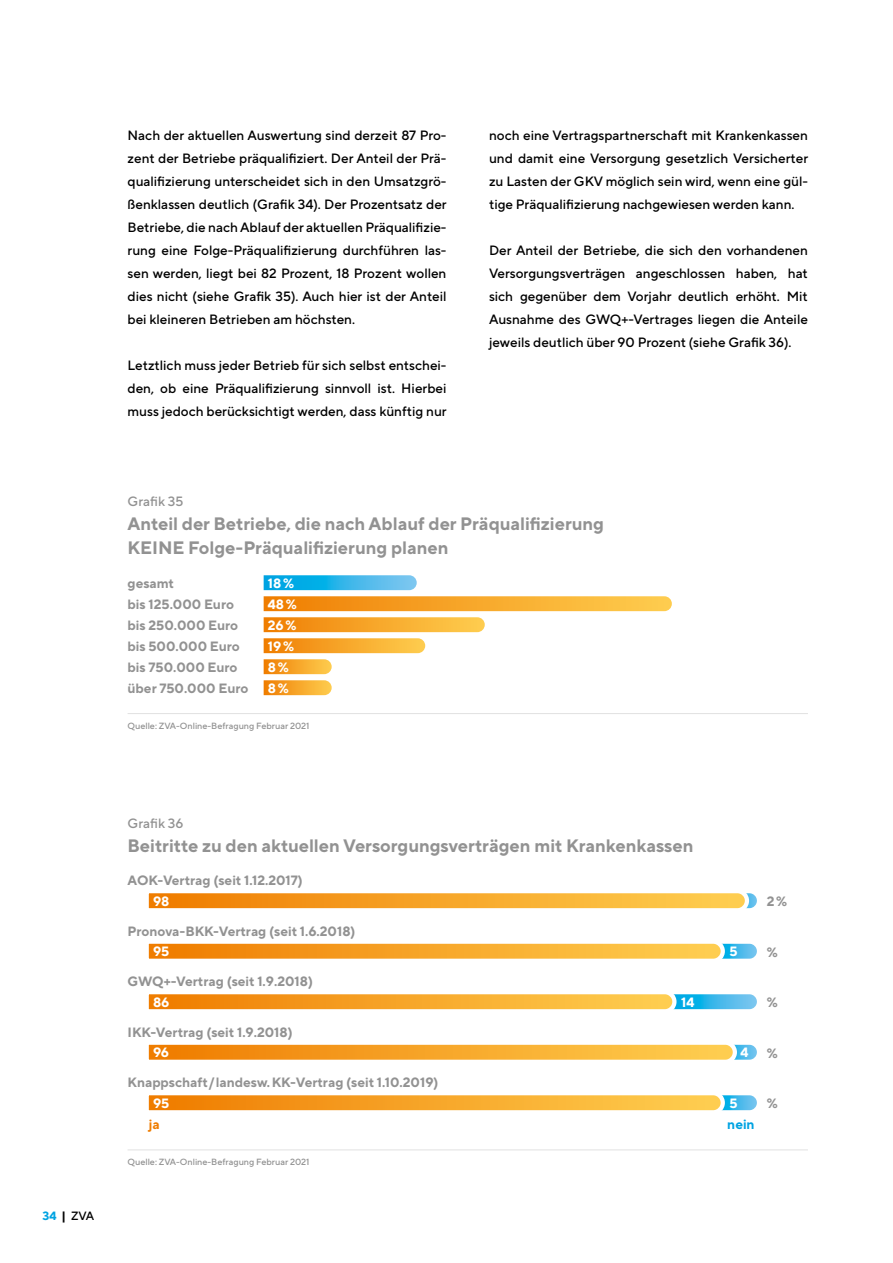
<style>
.page{position:relative;width:893px;height:1263px;background:#fff}
.page>*{position:absolute;margin:0;border:0;box-sizing:border-box;transform-origin:0 0}
.t1{font:700 18px/24px "TT Norms Pro";color:#929292}
.t2{font:500 13.5px/23px "TT Norms Pro";color:#000;text-align:justify}
.t3{font:700 13.5px "TT Norms Pro";color:#929292}
.t4{font:700 13.5px "TT Norms Pro";color:#fff}
.t5{font:500 13.5px "TT Norms Pro";color:#929292}
.t6{font:700 13.5px "TT Norms Pro";color:#00a3e2}
.t7{font:700 13.5px "TT Norms Pro";color:#ef7d00}
.t8{font:500 12px "TT Norms Pro";color:#000}
.t9{font:500 9px "TT Norms Pro";color:#929292}
.s1{font-weight:700;color:#00a3e2}
.s2{font-weight:700}
</style>
<div class="page">
<svg style="left:264px;top:575px;width:153px;height:15px;background:#35b6e9"></svg>
<svg style="left:264px;top:596px;width:408px;height:15px;background:#f7a72d"></svg>
<svg style="left:264px;top:617px;width:221px;height:15px;background:#f7a72e"></svg>
<svg style="left:264px;top:638px;width:161px;height:15px;background:#f6a72e"></svg>
<svg style="left:264px;top:659px;width:68px;height:15px"></svg>
<svg style="left:264px;top:680px;width:68px;height:15px"></svg>
<hr style="left:128px;top:713px;width:680px;height:1px;background:#e3e3e3">
<svg style="left:148px;top:893px;width:609px;height:16px;background:#f5ad3c"></svg>
<svg style="left:148px;top:943px;width:609px;height:16px;background:#eead43"></svg>
<svg style="left:148px;top:994px;width:609px;height:16px;background:#dfaf51"></svg>
<svg style="left:148px;top:1044px;width:609px;height:16px;background:#f2ad40"></svg>
<svg style="left:148px;top:1095px;width:609px;height:16px;background:#eead43"></svg>
<hr style="left:128px;top:1149px;width:680px;height:1px;background:#e3e3e3">
<p class="t2" style="left:128px;top:123px;width:321px">Nach der aktuellen Auswertung sind derzeit 87 Pro&shy;zent der Betriebe präqualifiziert. Der Anteil der Prä&shy;qualifizierung unterscheidet sich in den Umsatzgrö&shy;ßenklassen deutlich (Grafik 34). Der Prozentsatz der Betriebe, die nach Ablauf der aktuellen Präqualifizie&shy;rung eine Folge-Präqualifizierung durchführen las&shy;sen werden, liegt bei 82 Prozent, 18 Prozent wollen dies nicht (siehe Grafik 35). Auch hier ist der Anteil bei kleineren Betrieben am höchsten.</p>
<p class="t2" style="left:128px;top:353px;width:321px">Letztlich muss jeder Betrieb für sich selbst entschei&shy;den, ob eine Präqualifizierung sinnvoll ist. Hierbei muss jedoch berücksichtigt werden, dass künftig nur</p>
<p class="t2" style="left:489px;top:123px;width:321px">noch eine Vertragspartnerschaft mit Krankenkassen und damit eine Versorgung gesetzlich Versicherter zu Lasten der GKV möglich sein wird, wenn eine gül&shy;tige Präqualifizierung nachgewiesen werden kann.</p>
<p class="t2" style="left:489px;top:238px;width:320px">Der Anteil der Betriebe, die sich den vorhandenen Versorgungsverträgen angeschlossen haben, hat sich gegenüber dem Vorjahr deutlich erhöht. Mit Ausnahme des GWQ+-Vertrages liegen die Anteile jeweils deutlich über 90 Prozent (siehe Grafik 36).</p>
<p class="t5" style="left:128px;top:492px;width:57px">Grafik 35</p>
<h1 class="t1" style="left:128px;top:511px;width:478px">Anteil der Betriebe, die nach Ablauf der Präqualifizierung<br>KEINE Folge-Präqualifizierung planen</h1>
<p class="t3" style="left:128px;top:573px;width:48px">gesamt</p>
<p class="t4" style="left:268px;top:573px;width:28px">18%</p>
<p class="t3" style="left:128px;top:594px;width:108px">bis 125.000 Euro</p>
<p class="t4" style="left:268px;top:594px;width:30px">48%</p>
<p class="t3" style="left:128px;top:615px;width:112px">bis 250.000 Euro</p>
<p class="t4" style="left:268px;top:615px;width:30px">26%</p>
<p class="t3" style="left:128px;top:636px;width:114px">bis 500.000 Euro</p>
<p class="t4" style="left:268px;top:636px;width:28px">19%</p>
<p class="t3" style="left:128px;top:657px;width:111px">bis 750.000 Euro</p>
<p class="t4" style="left:268px;top:657px;width:22px">8%</p>
<p class="t3" style="left:128px;top:678px;width:122px">über 750.000 Euro</p>
<p class="t4" style="left:268px;top:678px;width:22px">8%</p>
<p class="t9" style="left:128px;top:719px;width:184px">Quelle: ZVA-Online-Befragung Februar 2021</p>
<p class="t8" style="left:43px;top:1207px;width:53px"><span class="s1">34</span> <span class="s2">|</span> ZVA</p>
<p class="t5" style="left:128px;top:813px;width:57px">Grafik 36</p>
<h1 class="t1" style="left:128px;top:832px;width:567px">Beitritte zu den aktuellen Versorgungsverträgen mit Krankenkassen</h1>
<p class="t3" style="left:128px;top:871px;width:177px">AOK-Vertrag (seit 1.12.2017)</p>
<p class="t4" style="left:153px;top:891px;width:18px">98</p>
<p class="t3" style="left:767px;top:892px;width:22px">2%</p>
<p class="t3" style="left:128px;top:921px;width:230px">Pronova-BKK-Vertrag (seit 1.6.2018)</p>
<p class="t4" style="left:153px;top:942px;width:18px">95</p>
<p class="t4" style="left:729px;top:942px;width:10px">5</p>
<p class="t3" style="left:767px;top:942px;width:13px">%</p>
<p class="t3" style="left:128px;top:972px;width:187px">GWQ+-Vertrag (seit 1.9.2018)</p>
<p class="t4" style="left:153px;top:992px;width:18px">86</p>
<p class="t4" style="left:681px;top:992px;width:15px">14</p>
<p class="t3" style="left:767px;top:993px;width:13px">%</p>
<p class="t3" style="left:128px;top:1022px;width:167px">IKK-Vertrag (seit 1.9.2018)</p>
<p class="t4" style="left:153px;top:1043px;width:18px">96</p>
<p class="t4" style="left:741px;top:1043px;width:9px">4</p>
<p class="t3" style="left:767px;top:1043px;width:13px">%</p>
<p class="t3" style="left:128px;top:1073px;width:312px">Knappschaft/landesw.KK-Vertrag (seit 1.10.2019)</p>
<p class="t4" style="left:153px;top:1093px;width:18px">95</p>
<p class="t4" style="left:729px;top:1093px;width:10px">5</p>
<p class="t3" style="left:767px;top:1094px;width:13px">%</p>
<p class="t7" style="left:149px;top:1115px;width:12px">ja</p>
<p class="t6" style="left:727px;top:1115px;width:29px">nein</p>
<p class="t9" style="left:128px;top:1156px;width:184px">Quelle: ZVA-Online-Befragung Februar 2021</p>
</div>
